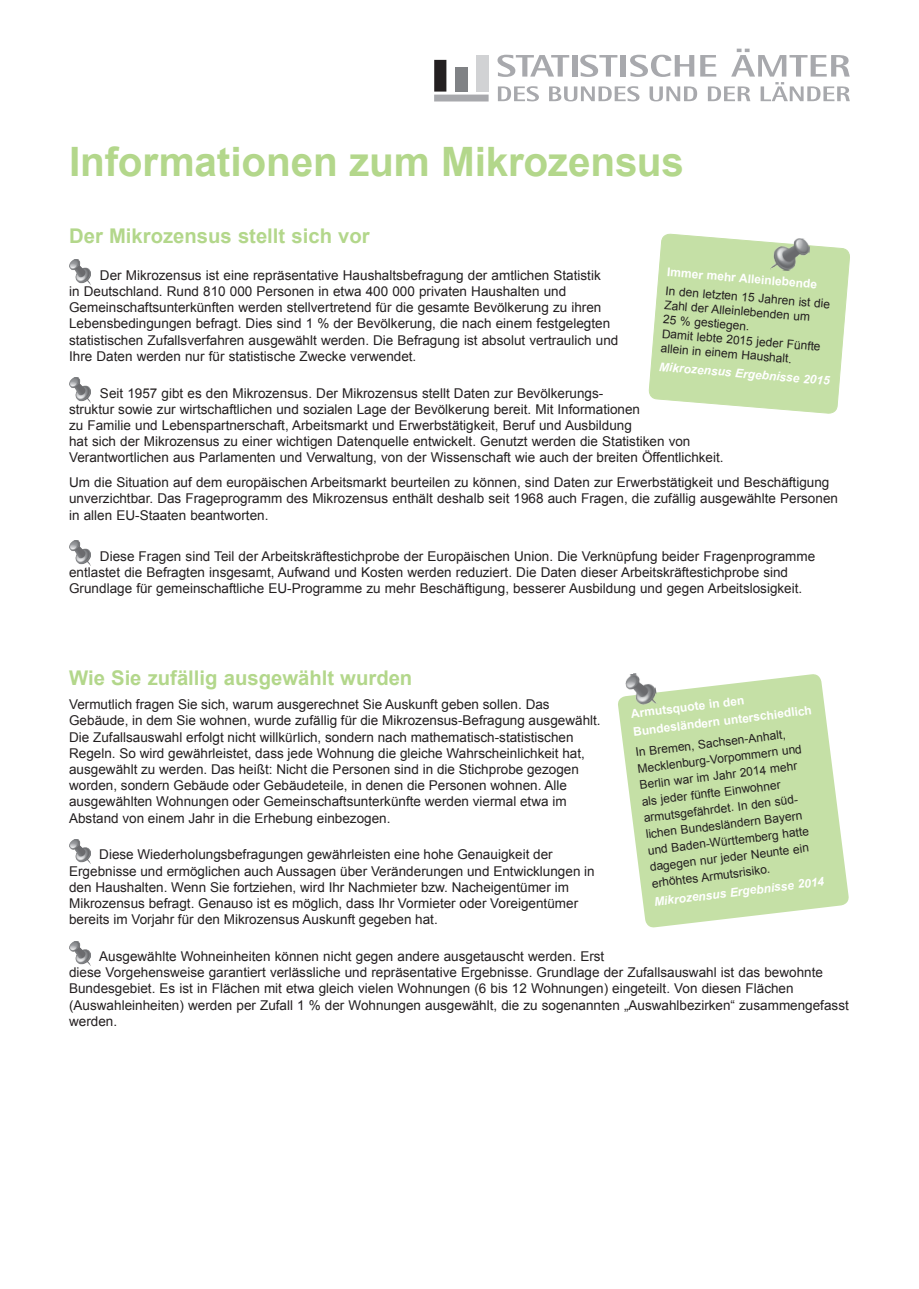
<style>
.page{position:relative;width:919px;height:1289px;background:#fff}
.page>*{position:absolute;margin:0;border:0;box-sizing:border-box;transform-origin:0 0}
.t1{font:700 40.5px "Arial";letter-spacing:-.005em;color:#b3d78b}
.t2{font:700 20.25px "Arial";color:#b3d78b}
.t3{font:13.5px/16.2px "Arial";color:#231f20}
.t4{font:12px/16.5px "Arial";color:#231f20}
.t5{font:700 12px/18px "Arial";color:#fff}
.t6{font:italic 700 12px "Arial";color:#fff}
</style>
<div class="page">
<div style="left:434px;top:95px;width:54px;height:6px;background:#a8a9ad"></div>
<div style="left:476px;top:55px;width:12px;height:37px;background:#d1d2d4"></div>
<div style="left:434px;top:60px;width:12px;height:32px;background:#231f20"></div>
<div style="left:455px;top:67px;width:12px;height:25px;background:#808285"></div>
<svg style="left:497px;top:49px;width:352px;height:52px"></svg>
<img style="left:69px;top:260px;width:22px;height:24px">
<img style="left:69px;top:378px;width:22px;height:24px">
<img style="left:69px;top:540px;width:22px;height:25px">
<img style="left:69px;top:839px;width:22px;height:24px">
<img style="left:69px;top:941px;width:22px;height:24px">
<svg style="left:648px;top:233px;width:202px;height:181px;background:#cce4b2"></svg>
<img style="left:770px;top:236px;width:40px;height:36px">
<svg style="left:618px;top:674px;width:231px;height:254px;fill:#c5e0a6"></svg>
<img style="left:624px;top:673px;width:33px;height:34px">
<p class="t1" style="left:69px;top:135px;width:616px">Informationen zum Mikrozensus</p>
<p class="t2" style="left:69px;top:222px;width:302px">Der Mikrozensus stellt sich vor</p>
<p class="t3" style="left:69px;top:267px;width:550px;text-indent:31px">Der Mikrozensus ist eine repräsentative Haushaltsbefragung der amtlichen Statistik<br>in Deutschland. Rund 810 000 Personen in etwa 400 000 privaten Haushalten und Gemeinschaftsunterkünften werden stellvertretend für die gesamte Bevölkerung zu ihren Lebensbedingungen befragt. Dies sind 1 % der Bevölkerung, die nach einem festgelegten statistischen Zufallsverfahren ausgewählt werden. Die Befragung ist absolut vertraulich und Ihre Daten werden nur für statistische Zwecke verwendet.</p>
<p class="t3" style="left:69px;top:385px;width:656px;text-indent:31px">Seit 1957 gibt es den Mikrozensus. Der Mikrozensus stellt Daten zur Bevölkerungs-<br>struktur sowie zur wirtschaftlichen und sozialen Lage der Bevölkerung bereit. Mit Informationen<br>zu Familie und Lebenspartnerschaft, Arbeitsmarkt und Erwerbstätigkeit, Beruf und Ausbildung<br>hat sich der Mikrozensus zu einer wichtigen Datenquelle entwickelt. Genutzt werden die Statistiken von Verantwortlichen aus Parlamenten und Verwaltung, von der Wissenschaft wie auch der breiten Öffentlichkeit.</p>
<p class="t3" style="left:69px;top:474px;width:770px">Um die Situation auf dem europäischen Arbeitsmarkt beurteilen zu können, sind Daten zur Erwerbstätigkeit und Beschäftigung unverzichtbar. Das Frageprogramm des Mikrozensus enthält deshalb seit 1968 auch Fragen, die zufällig ausgewählte Personen in allen EU-Staaten beantworten.</p>
<p class="t3" style="left:69px;top:548px;width:747px;text-indent:31px">Diese Fragen sind Teil der Arbeitskräftestichprobe der Europäischen Union. Die Verknüpfung beider Fragenprogramme entlastet die Befragten insgesamt, Aufwand und Kosten werden reduziert. Die Daten dieser Arbeitskräftestichprobe sind<br>Grundlage für gemeinschaftliche EU-Programme zu mehr Beschäftigung, besserer Ausbildung und gegen Arbeitslosigkeit.</p>
<p class="t5" style="left:668px;top:263px;width:152px;rotate:5deg">Immer mehr Alleinlebende</p>
<p class="t4" style="left:666px;top:283px;width:167px;line-height:14.4px;rotate:5deg">In den letzten 15 Jahren ist die<br>Zahl der Alleinlebenden um<br>25 % gestiegen.</p>
<p class="t4" style="left:662px;top:326px;width:161px;line-height:14.5px;rotate:5deg">Damit lebte 2015 jeder Fünfte allein in einem Haushalt.</p>
<p class="t6" style="left:660px;top:358px;width:172px;rotate:5deg">Mikrozensus Ergebnisse 2015</p>
<p class="t2" style="left:69px;top:664px;width:345px">Wie Sie zufällig ausgewählt wurden</p>
<p class="t3" style="left:69px;top:696px;width:533px">Vermutlich fragen Sie sich, warum ausgerechnet Sie Auskunft geben sollen. Das Gebäude, in dem Sie wohnen, wurde zufällig für die Mikrozensus-Befragung ausgewählt.<br>Die Zufallsauswahl erfolgt nicht willkürlich, sondern nach mathematisch-statistischen Regeln. So wird gewährleistet, dass jede Wohnung die gleiche Wahrscheinlichkeit hat, ausgewählt zu werden. Das heißt: Nicht die Personen sind in die Stichprobe gezogen worden, sondern Gebäude oder Gebäudeteile, in denen die Personen wohnen. Alle ausgewählten Wohnungen oder Gemeinschaftsunterkünfte werden viermal etwa im Abstand von einem Jahr in die Erhebung einbezogen.</p>
<p class="t3" style="left:69px;top:846px;width:527px;text-indent:30px">Diese Wiederholungsbefragungen gewährleisten eine hohe Genauigkeit der Ergebnisse und ermöglichen auch Aussagen über Veränderungen und Entwicklungen in den Haushalten. Wenn Sie fortziehen, wird Ihr Nachmieter bzw. Nacheigentümer im Mikrozensus befragt. Genauso ist es möglich, dass Ihr Vormieter oder Voreigentümer bereits im Vorjahr für den Mikrozensus Auskunft gegeben hat.</p>
<p class="t3" style="left:69px;top:948px;width:781px;text-indent:30px">Ausgewählte Wohneinheiten können nicht gegen andere ausgetauscht werden. Erst<br>diese Vorgehensweise garantiert verlässliche und repräsentative Ergebnisse. Grundlage der Zufallsauswahl ist das bewohnte Bundesgebiet. Es ist in Flächen mit etwa gleich vielen Wohnungen (6 bis 12 Wohnungen) eingeteilt. Von diesen Flächen (Auswahleinheiten) werden per Zufall 1 % der Wohnungen ausgewählt, die zu sogenannten „Auswahlbezirken“ zusammengefasst werden.</p>
<p class="t5" style="left:630px;top:705px;width:181px;rotate:-7deg">Armutsquote in den<br>Bundesländern unterschiedlich</p>
<p class="t4" style="left:634px;top:744px;width:167px;rotate:-7deg">In Bremen, Sachsen-Anhalt,<br>Mecklenburg-Vorpommern und<br>Berlin war im Jahr 2014 mehr als jeder fünfte Einwohner armutsgefährdet. In den süd&shy;lichen Bundesländern Bayern und Baden-Württemberg hatte dagegen nur jeder Neunte ein erhöhtes Armutsrisiko.</p>
<p class="t6" style="left:653px;top:894px;width:173px;rotate:-7deg">Mikrozensus Ergebnisse 2014</p>
</div>
